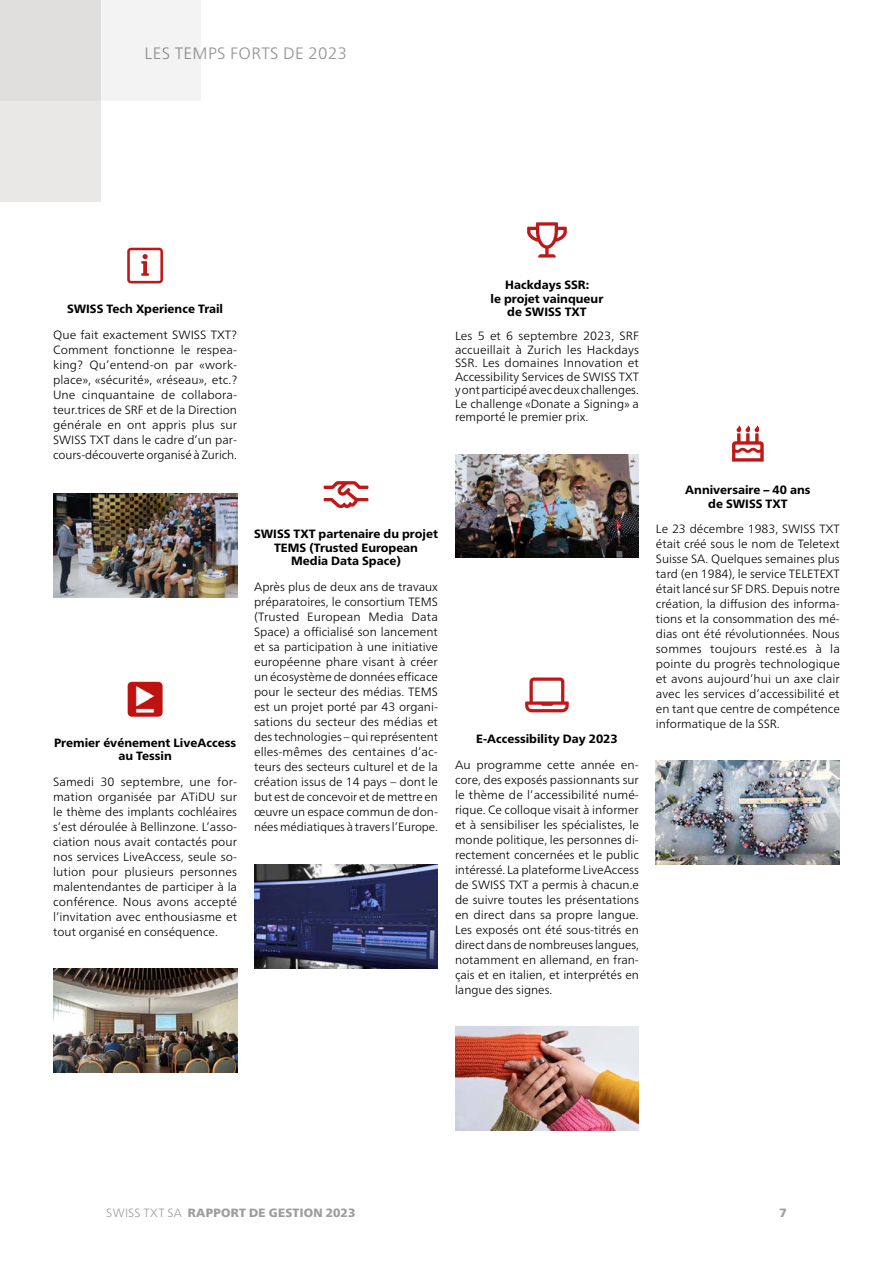
<style>
.page{position:relative;width:893px;height:1263px;background:#fff}
.page>*{position:absolute;margin:0;border:0;box-sizing:border-box;transform-origin:0 0}
.t1{font:300 16.5px "Frutiger Neue LT Pro";letter-spacing:.02em;color:#929292}
.t2{font:300 12px/15px "Frutiger Neue LT Pro";color:#000;text-align:justify}
.t3{font:800 12px/13.5px "Frutiger Neue LT Pro";color:#000;text-align:center}
.t4{font:900 12px "Frutiger Neue LT Pro";letter-spacing:.02em;color:#9d9d9c}
.s1{font-weight:300}
</style>
<div class="page">
<svg style="left:525px;top:677px;width:44px;height:35px"></svg>
<img style="left:254px;top:865px;width:184px;height:103px">
<svg style="left:732px;top:425px;width:32px;height:37px"></svg>
<img style="left:53px;top:494px;width:184px;height:103px">
<svg style="left:127px;top:248px;width:36px;height:35px"></svg>
<img style="left:128px;top:682px;width:35px;height:35px">
<img style="left:53px;top:969px;width:184px;height:103px">
<svg style="left:324px;top:481px;width:44px;height:27px"></svg>
<img style="left:656px;top:761px;width:184px;height:104px">
<img style="left:455px;top:454px;width:184px;height:104px">
<svg style="left:527px;top:222px;width:40px;height:36px"></svg>
<img style="left:455px;top:1027px;width:184px;height:103px">
<div style="left:0;top:0;width:201px;height:100px;background:#f4f3f3"></div>
<div style="left:0;top:0;width:100px;height:201px;background:#e0dedc"></div>
<h1 class="t1" style="left:145px;top:44px;width:204px">LES TEMPS FORTS DE 2023</h1>
<h2 class="t3" style="left:67px;top:302px;width:158px">SWISS Tech Xperience Trail</h2>
<p class="t2" style="left:53px;top:327px;width:186px">Que fait exactement SWISS TXT?<br>Comment fonctionne le respea&shy;king? Qu’entend-on par «work&shy;place», «sécurité», «réseau», etc.?<br>Une cinquantaine de collabora&shy;teur.trices de SRF et de la Direction générale en ont appris plus sur SWISS TXT dans le cadre d’un par&shy;cours-découverte organisé à Zurich.</p>
<h2 class="t3" style="left:54px;top:736px;width:184px">Premier événement LiveAccess au Tessin</h2>
<p class="t2" style="left:53px;top:774px;width:185px">Samedi 30 septembre, une for&shy;mation organisée par ATiDU sur le thème des implants cochléaires s’est déroulée à Bellinzone. L’asso&shy;ciation nous avait contactés pour nos services LiveAccess, seule so&shy;lution pour plusieurs personnes malentendantes de participer à la conférence. Nous avons accepté l’invitation avec enthousiasme et tout organisé en conséquence.</p>
<h2 class="t3" style="left:254px;top:527px;width:185px">SWISS TXT partenaire du projet<br>TEMS (Trusted European<br>Media Data Space)</h2>
<p class="t2" style="left:254px;top:579px;width:185px">Après plus de deux ans de travaux préparatoires, le consortium TEMS (Trusted European Media Data Space) a officialisé son lancement et sa participation à une initiative européenne phare visant à créer un écosystème de données efficace pour le secteur des médias. TEMS est un projet porté par 43 organi&shy;sations du secteur des médias et des technologies – qui représentent elles-mêmes des centaines d’ac&shy;teurs des secteurs culturel et de la création issus de 14 pays – dont le but est de concevoir et de mettre en œuvre un espace commun de don&shy;nées médiatiques à travers l’Europe.</p>
<h2 class="t3" style="left:490px;top:278px;width:114px">Hackdays SSR:<br>le projet vainqueur de SWISS TXT</h2>
<p class="t2" style="left:455px;top:329px;width:185px;line-height:13.5px">Les 5 et 6 septembre 2023, SRF accueillait à Zurich les Hackdays SSR. Les domaines Innovation et Accessibility Services de SWISS TXT y ont participé avec deux challenges.<br>Le challenge «Donate a Signing» a remporté le premier prix.</p>
<h2 class="t3" style="left:476px;top:732px;width:143px">E-Accessibility Day 2023</h2>
<p class="t2" style="left:455px;top:757px;width:186px">Au programme cette année en&shy;core, des exposés passionnants sur le thème de l’accessibilité numé&shy;rique. Ce colloque visait à informer et à sensibiliser les spécialistes, le monde politique, les personnes di&shy;rectement concernées et le public intéressé. La plateforme LiveAccess de SWISS TXT a permis à chacun.e de suivre toutes les présentations en direct dans sa propre langue.<br>Les exposés ont été sous-titrés en direct dans de nombreuses langues, notamment en allemand, en fran&shy;çais et en italien, et interprétés en langue des signes.</p>
<h2 class="t3" style="left:685px;top:483px;width:127px">Anniversaire – 40 ans de SWISS TXT</h2>
<p class="t2" style="left:656px;top:521px;width:185px">Le 23 décembre 1983, SWISS TXT était créé sous le nom de Teletext Suisse SA. Quelques semaines plus tard (en 1984), le service TELETEXT était lancé sur SF DRS. Depuis notre création, la diffusion des informa&shy;tions et la consommation des mé&shy;dias ont été révolutionnées. Nous sommes toujours resté.es à la pointe du progrès technologique et avons aujourd’hui un axe clair avec les services d’accessibilité et en tant que centre de compétence informatique de la SSR.</p>
<p class="t4" style="left:106px;top:1206px;width:251px"><span class="s1">SWISS TXT SA</span> RAPPORT DE GESTION 2023</p>
<p class="t4" style="left:779px;top:1206px;width:9px">7</p>
</div>
